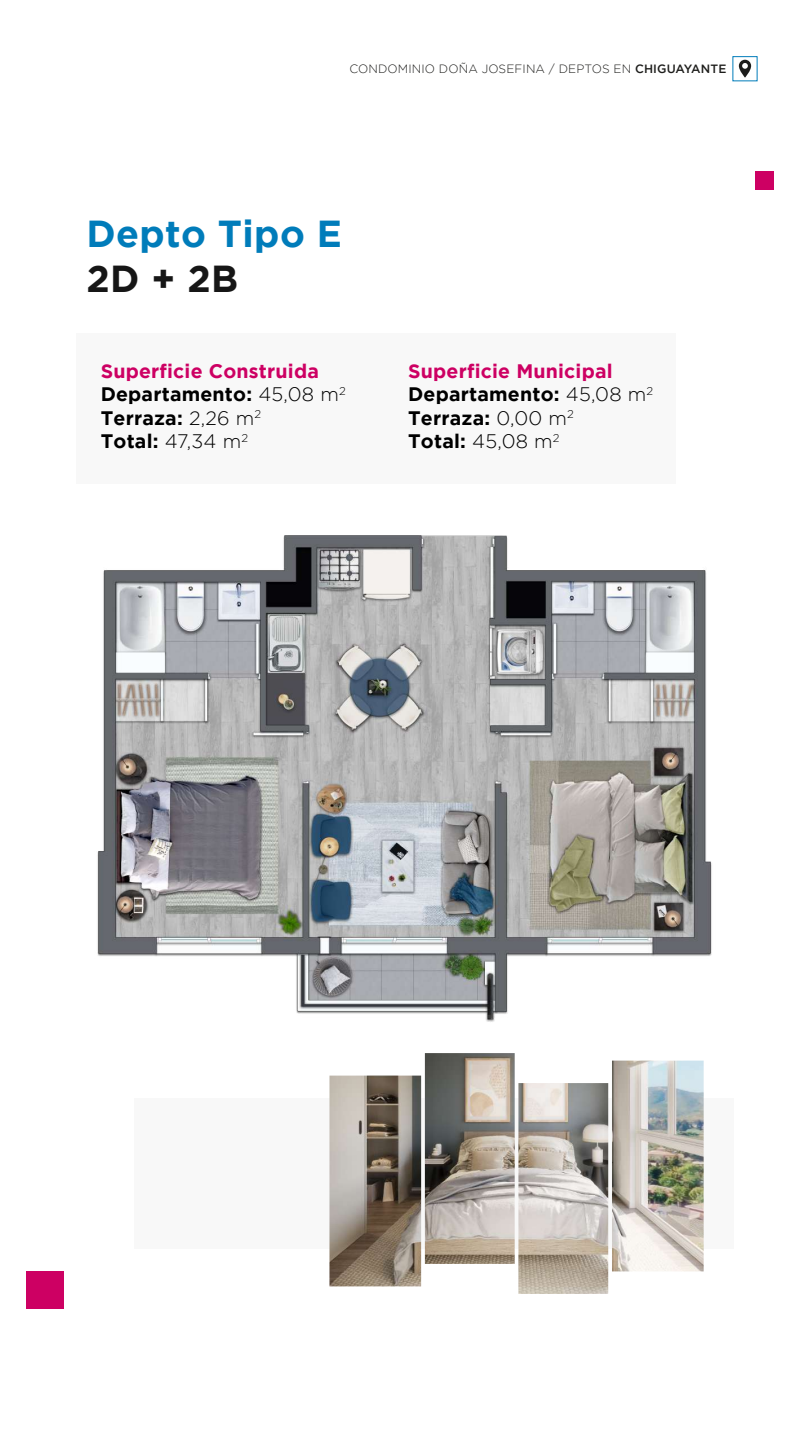
<style>
.page{position:relative;width:810px;height:1440px;background:#fff}
.page>*{position:absolute;margin:0;border:0;box-sizing:border-box;transform-origin:0 0}
.t1{font:700 37.5px "Gotham";letter-spacing:.01em;color:#007cba}
.t2{font:700 37.5px "Gotham";color:#161616}
.t3{font:700 19.5px/23.4px "Gotham";letter-spacing:.01em;color:#000}
.t4{font:300 12px "Gotham";letter-spacing:.01em;color:#1d1d1b}
.s1{font-weight:500}
.s2{color:#cd0063}
.s3{font-weight:300}
</style>
<div class="page">
<svg style="left:739px;top:60px;width:12px;height:18px"></svg>
<div style="left:134px;top:1098px;width:600px;height:151px;background:#f8f8f8"></div>
<div style="left:76px;top:333px;width:600px;height:151px;background:#f8f8f8"></div>
<img style="left:97px;top:535px;width:615px;height:487px">
<div style="left:756px;top:172px;width:18px;height:18px;background:#cd0063"></div>
<div style="left:26px;top:1271px;width:38px;height:37px;background:#cd0063"></div>
<img style="left:329px;top:1053px;width:375px;height:241px">
<p class="t4" style="left:349px;top:62px;width:378px">CONDOMINIO DOÑA JOSEFINA / DEPTOS EN <span class="s1">CHIGUAYANTE</span></p>
<h1 class="t1" style="left:86px;top:212px;width:257px">Depto Tipo E</h1>
<h1 class="t2" style="left:86px;top:257px;width:153px">2D + 2B</h1>
<p class="t3" style="left:101px;top:359px;width:247px"><span class="s2">Superficie Construida<br></span>Departamento: <span class="s3">45,08 m</span><sup>2<br></sup>Terraza: <span class="s3">2,26 m</span><sup>2<br></sup>Total: <span class="s3">47,34 m</span><sup>2</sup></p>
<p class="t3" style="left:408px;top:359px;width:247px"><span class="s2">Superficie Municipal<br></span>Departamento: <span class="s3">45,08 m</span><sup>2<br></sup>Terraza: <span class="s3">0,00 m</span><sup>2<br></sup>Total: <span class="s3">45,08 m</span><sup>2</sup></p>
</div>
